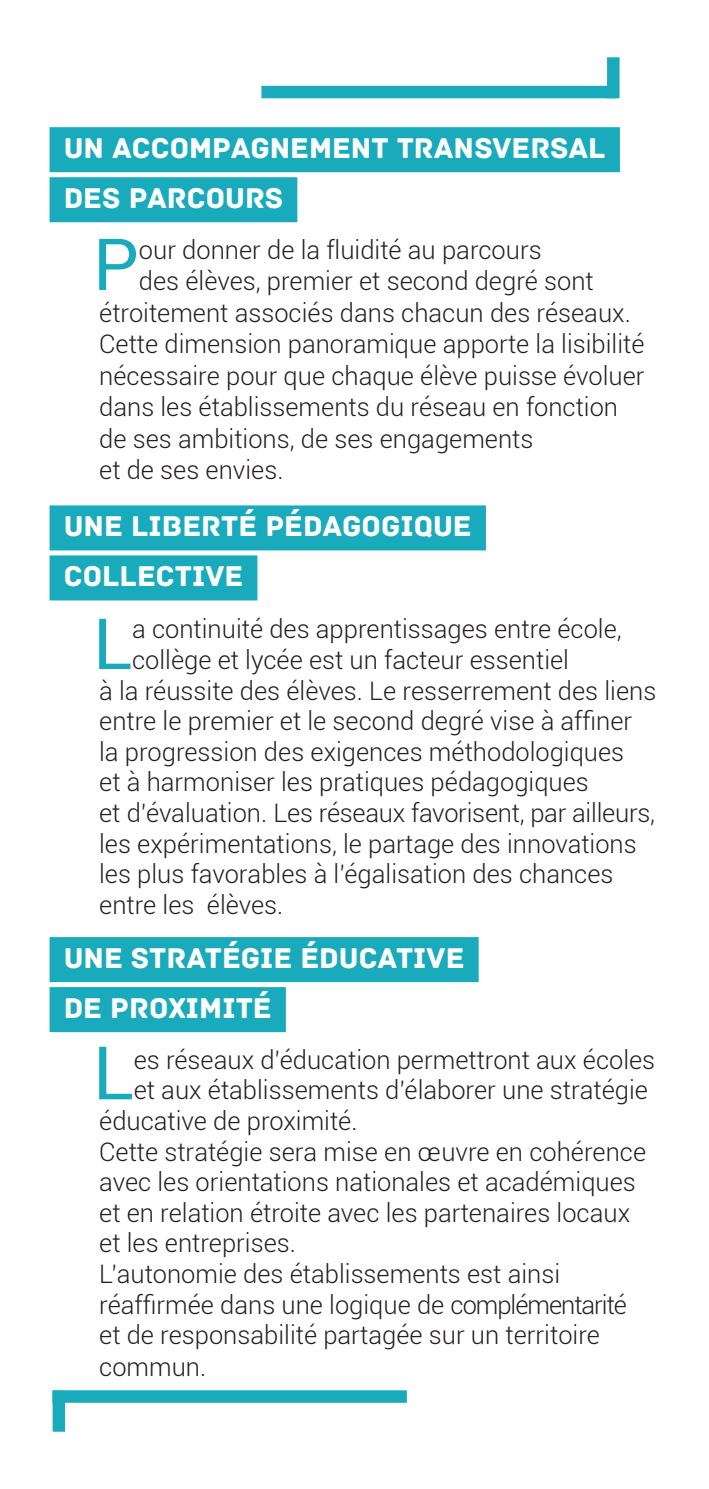
<style>
.page{position:relative;width:709px;height:1489px;background:#fff}
.page>*{position:absolute;margin:0;border:0;box-sizing:border-box;transform-origin:0 0}
.t1{font:74px "Roboto";color:#19abbc}
.t2{font:71.75px "Roboto";color:#19abbc}
.t3{font:70.5px "Roboto";color:#19abbc}
.t4{font:30px/50px "Archive";color:#fff}
.t5{font:300 25.5px "Roboto";color:#231f20}
</style>
<div class="page">
<div style="left:261px;top:86px;width:355px;height:12px;background:#19abbc"></div>
<div style="left:52px;top:1390px;width:355px;height:12px;background:#19abbc"></div>
<div style="left:607px;top:57px;width:12px;height:41px;background:#19abbc"></div>
<div style="left:53px;top:1390px;width:12px;height:41px;background:#19abbc"></div>
<div style="left:50px;top:127px;width:570px;height:45px;background:#19abbc"></div>
<div style="left:50px;top:177px;width:247px;height:45px;background:#19abbc"></div>
<div style="left:50px;top:937px;width:428px;height:45px;background:#19abbc"></div>
<div style="left:50px;top:987px;width:236px;height:45px;background:#19abbc"></div>
<div style="left:50px;top:505px;width:436px;height:45px;background:#19abbc"></div>
<div style="left:50px;top:555px;width:207px;height:45px;background:#19abbc"></div>
<p class="t4" style="left:64px;top:123px;width:543px">UN ACCOMPAGNEMENT TRANSVERSAL<br>DES PARCOURS</p>
<h2 class="t2" style="left:93px;top:214px;width:47px">P</h2>
<p class="t5" style="left:139px;top:232px;width:404px">our donner de la fluidité au parcours</p>
<p class="t5" style="left:139px;top:263px;width:456px">des élèves, premier et second degré sont</p>
<p class="t5" style="left:99px;top:295px;width:533px">étroitement associés dans chacun des réseaux.</p>
<p class="t5" style="left:99px;top:326px;width:547px">Cette dimension panoramique apporte la lisibilité</p>
<p class="t5" style="left:99px;top:358px;width:547px">nécessaire pour que chaque élève puisse évoluer</p>
<p class="t5" style="left:99px;top:389px;width:520px">dans les établissements du réseau en fonction</p>
<p class="t5" style="left:99px;top:421px;width:436px">de ses ambitions, de ses engagements</p>
<p class="t5" style="left:99px;top:452px;width:186px">et de ses envies.</p>
<p class="t4" style="left:64px;top:501px;width:409px">UNE LIBERTÉ PÉDAGOGIQUE<br>COLLECTIVE</p>
<h3 class="t3" style="left:93px;top:594px;width:40px">L</h3>
<p class="t5" style="left:132px;top:611px;width:491px">a continuité des apprentissages entre école,</p>
<p class="t5" style="left:132px;top:642px;width:438px">collège et lycée est un facteur essentiel</p>
<p class="t5" style="left:99px;top:672px;width:558px">à la réussite des élèves. Le resserrement des liens</p>
<p class="t5" style="left:99px;top:703px;width:534px">entre le premier et le second degré vise à affiner</p>
<p class="t5" style="left:99px;top:734px;width:526px">la progression des exigences méthodologiques</p>
<p class="t5" style="left:99px;top:764px;width:491px">et à harmoniser les pratiques pédagogiques</p>
<p class="t5" style="left:99px;top:795px;width:557px">et d’évaluation. Les réseaux favorisent, par ailleurs,</p>
<p class="t5" style="left:99px;top:825px;width:539px">les expérimentations, le partage des innovations</p>
<p class="t5" style="left:99px;top:856px;width:516px">les plus favorables à l’égalisation des chances</p>
<p class="t5" style="left:99px;top:887px;width:186px">entre les élèves.</p>
<p class="t4" style="left:64px;top:933px;width:402px">UNE STRATÉGIE ÉDUCATIVE<br>DE PROXIMITÉ</p>
<h1 class="t1" style="left:93px;top:1021px;width:42px">L</h1>
<p class="t5" style="left:134px;top:1041px;width:523px">es réseaux d’éducation permettront aux écoles</p>
<p class="t5" style="left:134px;top:1072px;width:516px">et aux établissements d’élaborer une stratégie</p>
<p class="t5" style="left:99px;top:1103px;width:260px">éducative de proximité.</p>
<p class="t5" style="left:99px;top:1133px;width:548px">Cette stratégie sera mise en œuvre en cohérence</p>
<p class="t5" style="left:99px;top:1164px;width:538px">avec les orientations nationales et académiques</p>
<p class="t5" style="left:99px;top:1194px;width:532px">et en relation étroite avec les partenaires locaux</p>
<p class="t5" style="left:99px;top:1225px;width:198px">et les entreprises.</p>
<p class="t5" style="left:99px;top:1256px;width:462px">L’autonomie des établissements est ainsi</p>
<p class="t5" style="left:99px;top:1286px;width:529px">réaffirmée dans une logique de complémentarité</p>
<p class="t5" style="left:99px;top:1317px;width:502px">et de responsabilité partagée sur un territoire</p>
<p class="t5" style="left:99px;top:1348px;width:109px">commun.</p>
</div>
